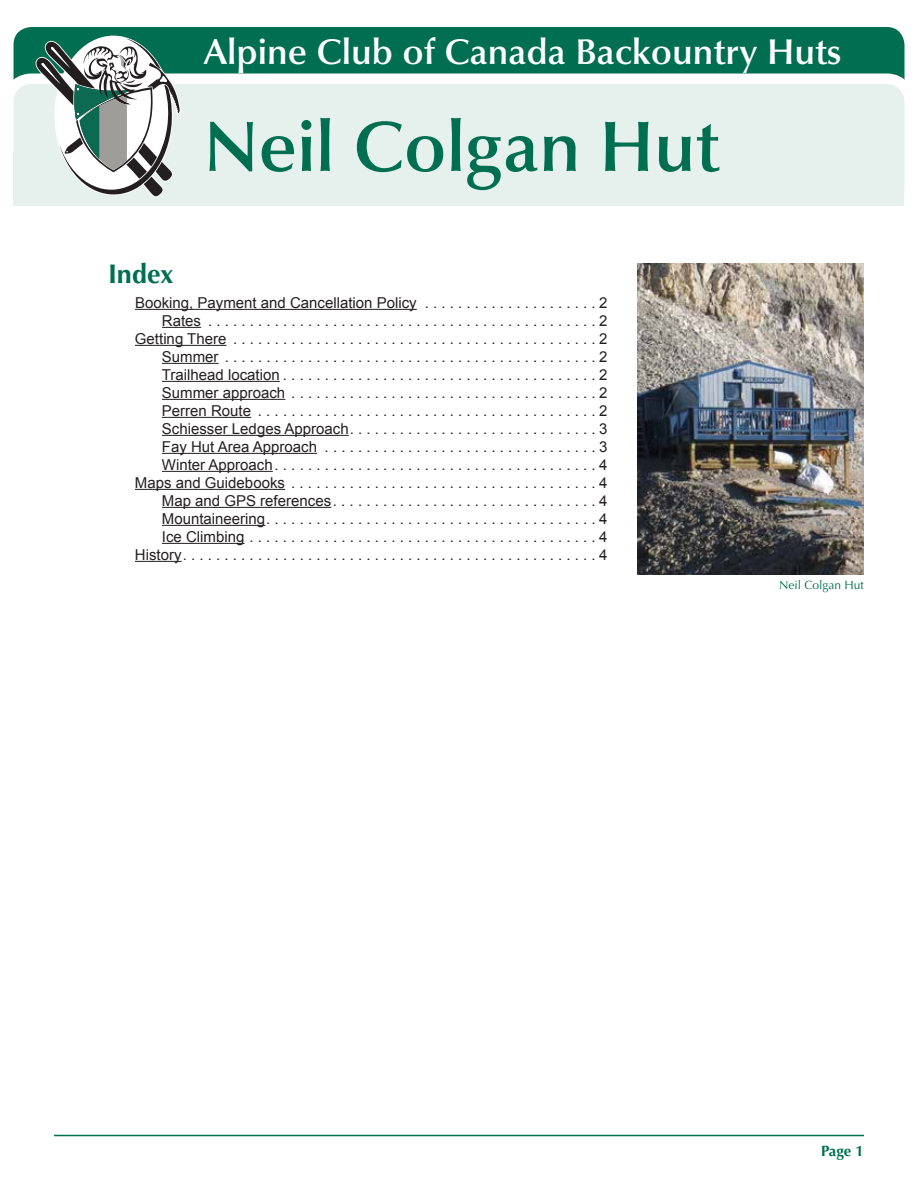
<style>
.page{position:relative;width:918px;height:1188px;background:#fff}
.page>*{position:absolute;margin:0;border:0;box-sizing:border-box;transform-origin:0 0}
.t1{font:600 72px "Optima LT Std";color:#006f51}
.t2{font:600 36px "Optima LT Std";color:#fff}
.t3{font:700 27px "Optima LT Std";color:#006f51}
.t4{font:15px/18px "Arial";color:#231f20;text-align:right}
.t5{font:700 15px "Optima LT Std";color:#006f51}
.t6{font:12px "Optima LT Std";color:#006f51}
</style>
<div class="page">
<div style="left:14px;top:27px;width:890px;height:74px;background:#006f51;border-radius:18px"></div>
<div style="left:8px;top:79px;width:902px;height:132px;background:#e6f1ee;border-radius:23px"></div>
<div style="left:3px;top:74px;width:912px;height:142px;border:10px solid #fff;border-radius:23px"></div>
<div style="left:14px;top:152px;width:890px;height:54px;background:#e6f1ee"></div>
<hr style="left:54px;top:1135px;width:810px;height:1px;background:#006f51">
<svg style="left:34px;top:39px;width:148px;height:158px"></svg>
<img style="left:638px;top:263px;width:226px;height:312px">
<hr style="left:135px;top:309px;width:282px;height:1px;background:#231f20">
<hr style="left:162px;top:327px;width:39px;height:1px;background:#231f20">
<hr style="left:135px;top:345px;width:91px;height:1px;background:#231f20">
<hr style="left:162px;top:363px;width:57px;height:1px;background:#231f20">
<hr style="left:162px;top:381px;width:118px;height:1px;background:#231f20">
<hr style="left:162px;top:399px;width:123px;height:1px;background:#231f20">
<hr style="left:162px;top:417px;width:89px;height:1px;background:#231f20">
<hr style="left:162px;top:435px;width:187px;height:1px;background:#231f20">
<hr style="left:162px;top:453px;width:155px;height:1px;background:#231f20">
<hr style="left:162px;top:471px;width:111px;height:1px;background:#231f20">
<hr style="left:135px;top:489px;width:150px;height:1px;background:#231f20">
<hr style="left:162px;top:507px;width:169px;height:1px;background:#231f20">
<hr style="left:162px;top:525px;width:103px;height:1px;background:#231f20">
<hr style="left:162px;top:543px;width:83px;height:1px;background:#231f20">
<hr style="left:135px;top:561px;width:47px;height:1px;background:#231f20">
<h2 class="t2" style="left:204px;top:31px;width:639px">Alpine Club of Canada Backountry Huts</h2>
<h1 class="t1" style="left:204px;top:105px;width:517px">Neil Colgan Hut</h1>
<h3 class="t3" style="left:108px;top:258px;width:67px">Index</h3>
<p class="t4" style="left:135px;top:294px;width:474px">Booking, Payment and Cancellation Policy . . . . . . . . . . . . . . . . . . . . 2<br>Rates . . . . . . . . . . . . . . . . . . . . . . . . . . . . . . . . . . . . . . . . . . . . . . 2<br>Getting There . . . . . . . . . . . . . . . . . . . . . . . . . . . . . . . . . . . . . . . . . . . 2<br>Summer . . . . . . . . . . . . . . . . . . . . . . . . . . . . . . . . . . . . . . . . . . . . 2<br>Trailhead location . . . . . . . . . . . . . . . . . . . . . . . . . . . . . . . . . . . . . 2<br>Summer approach . . . . . . . . . . . . . . . . . . . . . . . . . . . . . . . . . . . . 2<br>Perren Route . . . . . . . . . . . . . . . . . . . . . . . . . . . . . . . . . . . . . . . . 2<br>Schiesser Ledges Approach . . . . . . . . . . . . . . . . . . . . . . . . . . . . . 3<br>Fay Hut Area Approach . . . . . . . . . . . . . . . . . . . . . . . . . . . . . . . . 3<br>Winter Approach . . . . . . . . . . . . . . . . . . . . . . . . . . . . . . . . . . . . . . 4<br>Maps and Guidebooks . . . . . . . . . . . . . . . . . . . . . . . . . . . . . . . . . . . . 4<br>Map and GPS references . . . . . . . . . . . . . . . . . . . . . . . . . . . . . . . 4<br>Mountaineering . . . . . . . . . . . . . . . . . . . . . . . . . . . . . . . . . . . . . . . 4<br>Ice Climbing . . . . . . . . . . . . . . . . . . . . . . . . . . . . . . . . . . . . . . . . . 4<br>History . . . . . . . . . . . . . . . . . . . . . . . . . . . . . . . . . . . . . . . . . . . . . . . . . 4</p>
<p class="t6" style="left:779px;top:578px;width:86px">Neil Colgan Hut</p>
<p class="t5" style="left:821px;top:1142px;width:44px">Page 1</p>
</div>
